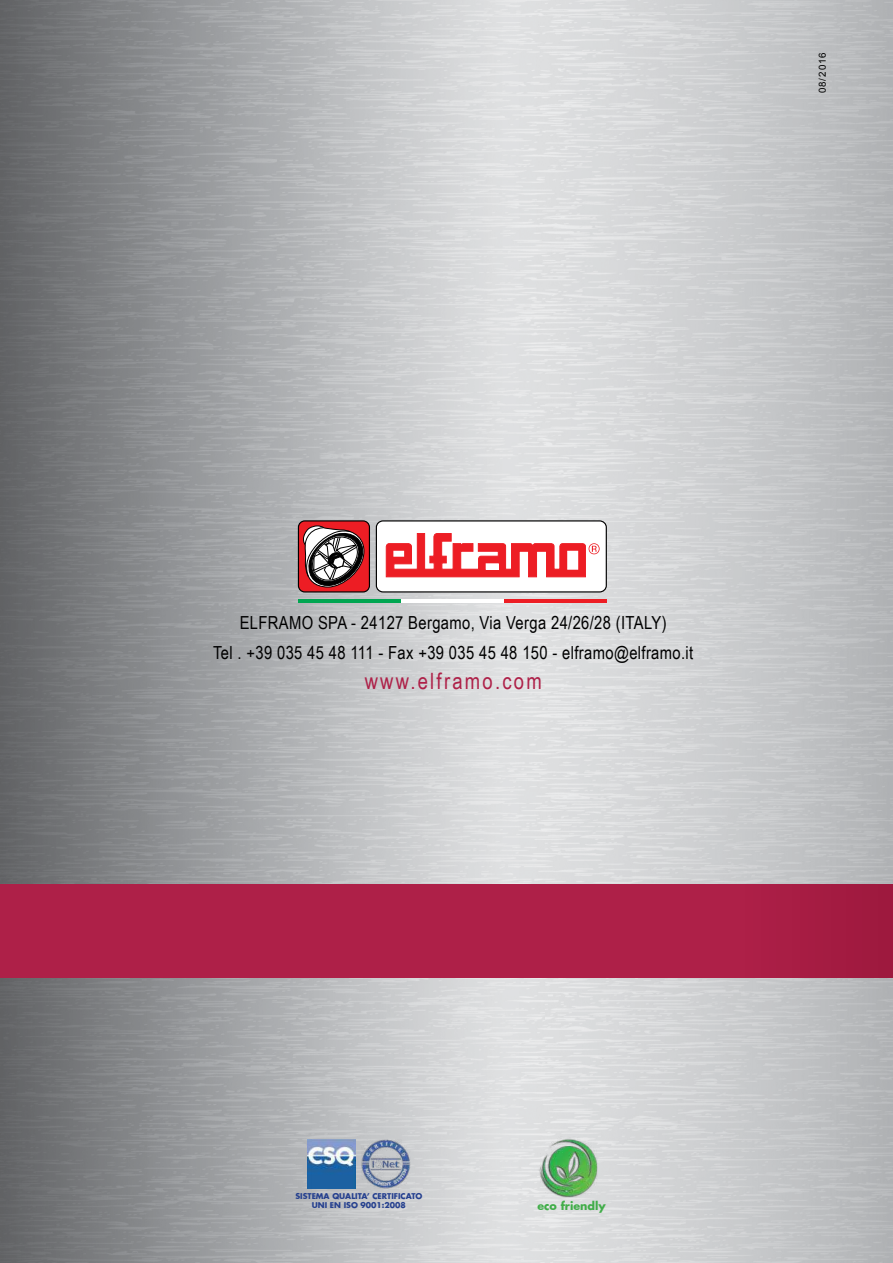
<style>
.page{position:relative;width:893px;height:1263px;background:#fff}
.page>*{position:absolute;margin:0;border:0;box-sizing:border-box;transform-origin:0 0}
.t1{font:22.5px "Arial Narrow";letter-spacing:.1em;color:#ae2048}
.t2{font:18px/30px "Arial Narrow";letter-spacing:.02em;color:#000;text-align:center}
.t3{font:700 11.1px "Futura";color:#41ad49}
.t4{font:9.75px "Arial";letter-spacing:.1em;color:#000}
.t5{font:700 7.8px/9.3px "Futura";color:#25408f;text-align:center}
</style>
<div class="page">
<img style="left:0;top:0;width:893px;height:1263px">
<div style="left:0;top:884px;width:893px;height:94px;background:#ae2048"></div>
<img style="left:361px;top:1139px;width:50px;height:49px">
<img style="left:307px;top:1140px;width:48px;height:48px">
<img style="left:523px;top:1130px;width:93px;height:68px">
<div style="left:376px;top:521px;width:230px;height:71px;background:#fff;border-radius:7px"></div>
<div style="left:376px;top:520px;width:231px;height:72px;border:1px solid #000;border-radius:7px"></div>
<div style="left:298px;top:521px;width:71px;height:71px;background:#ed1d24;border-radius:6px"></div>
<div style="left:298px;top:520px;width:72px;height:72px;border:1px solid #000;border-radius:6px"></div>
<svg style="left:303px;top:526px;width:62px;height:62px"></svg>
<svg style="left:386px;top:533px;width:214px;height:44px"></svg>
<hr style="left:298px;top:599px;width:103px;height:3px;background:#00a651">
<hr style="left:504px;top:599px;width:102px;height:3px;background:#ed1d24">
<hr style="left:401px;top:599px;width:103px;height:3px;background:#fff">
<p class="t4" style="left:816px;top:93px;width:43px;rotate:-90deg">08/2016</p>
<p class="t2" style="left:213px;top:607px;width:482px">ELFRAMO SPA - 24127 Bergamo, Via Verga 24/26/28 (ITALY)<br>Tel . +39 035 45 48 111 - Fax +39 035 45 48 150 - elframo@elframo.it</p>
<p class="t1" style="left:365px;top:664px;width:179px">www.elframo.com</p>
<p class="t5" style="left:295px;top:1191px;width:128px">SISTEMA QUALITA’ CERTIFICATO<br>UNI EN ISO 9001:2008</p>
<p class="t3" style="left:537px;top:1198px;width:70px">eco friendly</p>
</div>
